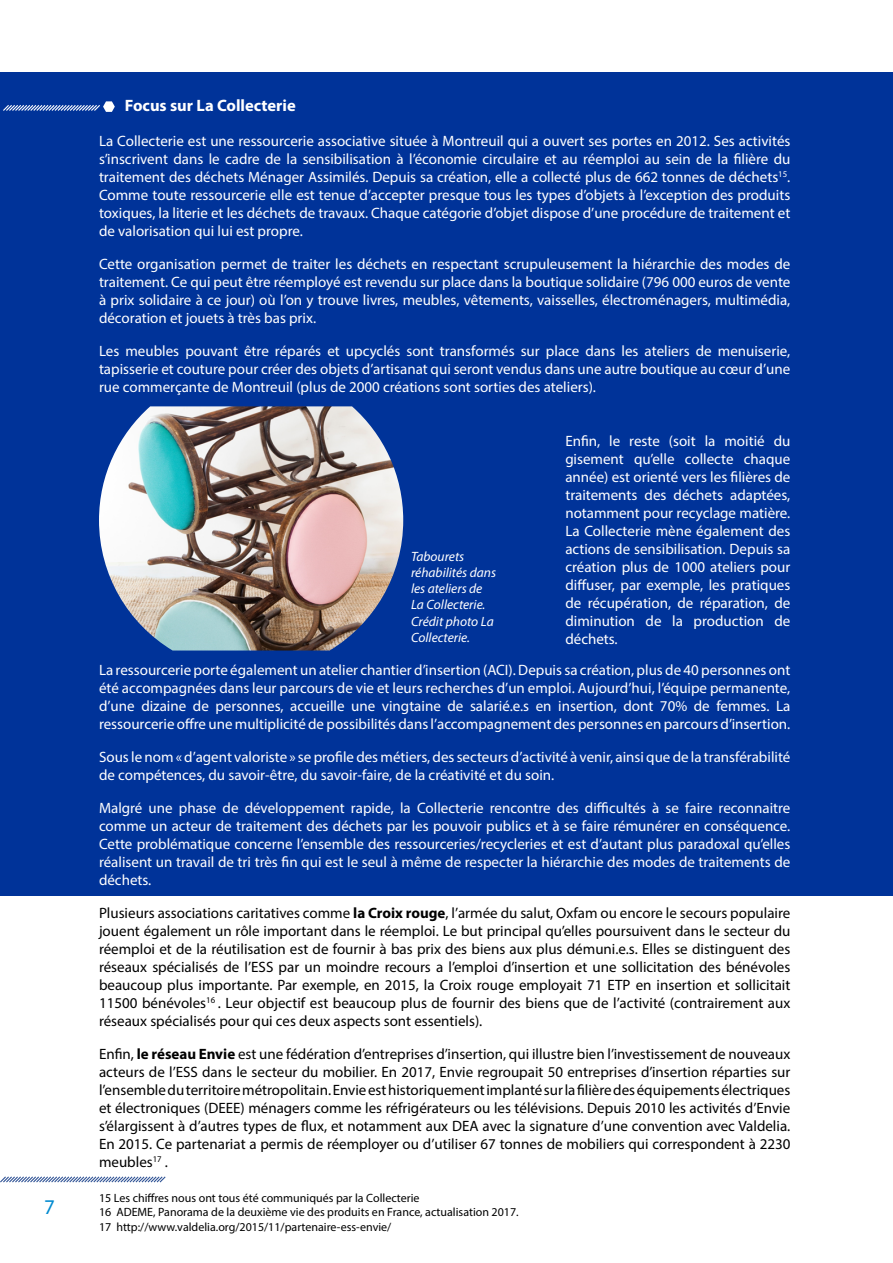
<style>
.page{position:relative;width:893px;height:1263px;background:#fff}
.page>*{position:absolute;margin:0;border:0;box-sizing:border-box;transform-origin:0 0}
.t1{font:21px "Myriad Pro";color:#008ad0}
.t2{font:700 16.5px "Myriad Pro";color:#fff}
.t3{font:15px/18px "Myriad Pro";color:#fff;text-align:justify}
.t4{font:15px/18px "Myriad Pro";color:#000;text-align:justify}
.t5{font:italic 13.5px/16.2px "Myriad Pro";color:#fff}
.t6{font:12px/14.4px "Myriad Pro";color:#000}
.s1{font-weight:700}
</style>
<div class="page">
<div style="left:0;top:72px;width:893px;height:823px;background:#039"></div>
<svg style="left:3px;top:101px;width:112px;height:11px"></svg>
<svg style="left:0;top:1176px;width:166px;height:7px"></svg>
<img style="left:99px;top:406px;width:304px;height:244px">
<h1 class="t1" style="left:44px;top:1194px;width:12px">7</h1>
<p class="t2" style="left:125px;top:95px;width:173px">Focus sur La Collecterie</p>
<p class="t3" style="left:99px;top:132px;width:693px">La Collecterie est une ressourcerie associative située à Montreuil qui a ouvert ses portes en 2012. Ses activités s’inscrivent dans le cadre de la sensibilisation à l’économie circulaire et au réemploi au sein de la filière du traitement des déchets Ménager Assimilés. Depuis sa création, elle a collecté plus de 662 tonnes de déchets<sup>15</sup>.<br>Comme toute ressourcerie elle est tenue d’accepter presque tous les types d’objets à l’exception des produits toxiques, la literie et les déchets de travaux. Chaque catégorie d’objet dispose d’une procédure de traitement et de valorisation qui lui est propre.</p>
<p class="t3" style="left:99px;top:255px;width:693px">Cette organisation permet de traiter les déchets en respectant scrupuleusement la hiérarchie des modes de traitement. Ce qui peut être réemployé est revendu sur place dans la boutique solidaire (796 000 euros de vente à prix solidaire à ce jour) où l’on y trouve livres, meubles, vêtements, vaisselles, électroménagers, multimédia, décoration et jouets à très bas prix.</p>
<p class="t3" style="left:99px;top:342px;width:693px">Les meubles pouvant être réparés et upcyclés sont transformés sur place dans les ateliers de menuiserie, tapisserie et couture pour créer des objets d’artisanat qui seront vendus dans une autre boutique au cœur d’une rue commerçante de Montreuil (plus de 2000 créations sont sorties des ateliers).</p>
<p class="t3" style="left:565px;top:431px;width:227px">Enfin, le reste (soit la moitié du gisement qu’elle collecte chaque année) est orienté vers les filières de traitements des déchets adaptées, notamment pour recyclage matière.<br>La Collecterie mène également des actions de sensibilisation. Depuis sa création plus de 1000 ateliers pour diffuser, par exemple, les pratiques de récupération, de réparation, de diminution de la production de déchets.</p>
<p class="t3" style="left:99px;top:660px;width:693px">La ressourcerie porte également un atelier chantier d’insertion (ACI). Depuis sa création, plus de 40 personnes ont été accompagnées dans leur parcours de vie et leurs recherches d’un emploi. Aujourd’hui, l’équipe permanente, d’une dizaine de personnes, accueille une vingtaine de salarié.e.s en insertion, dont 70% de femmes. La ressourcerie offre une multiplicité de possibilités dans l’accompagnement des personnes en parcours d’insertion.</p>
<p class="t3" style="left:99px;top:747px;width:693px">Sous le nom « d’agent valoriste » se profile des métiers, des secteurs d’activité à venir, ainsi que de la transférabilité de compétences, du savoir-être, du savoir-faire, de la créativité et du soin.</p>
<p class="t3" style="left:99px;top:798px;width:693px">Malgré une phase de développement rapide, la Collecterie rencontre des difficultés à se faire reconnaitre comme un acteur de traitement des déchets par les pouvoir publics et à se faire rémunérer en conséquence.<br>Cette problématique concerne l’ensemble des ressourceries/recycleries et est d’autant plus paradoxal qu’elles réalisent un travail de tri très fin qui est le seul à même de respecter la hiérarchie des modes de traitements de déchets.</p>
<p class="t5" style="left:411px;top:548px;width:87px">Tabourets réhabilités dans les ateliers de<br>La Collecterie.<br>Crédit photo La<br>Collecterie.</p>
<p class="t4" style="left:99px;top:903px;width:693px">Plusieurs associations caritatives comme <span class="s1">la Croix rouge</span>, l’armée du salut, Oxfam ou encore le secours populaire jouent également un rôle important dans le réemploi. Le but principal qu’elles poursuivent dans le secteur du réemploi et de la réutilisation est de fournir à bas prix des biens aux plus démuni.e.s. Elles se distinguent des réseaux spécialisés de l’ESS par un moindre recours a l’emploi d’insertion et une sollicitation des bénévoles beaucoup plus importante. Par exemple, en 2015, la Croix rouge employait 71 ETP en insertion et sollicitait 11500 bénévoles<sup>16</sup> . Leur objectif est beaucoup plus de fournir des biens que de l’activité (contrairement aux réseaux spécialisés pour qui ces deux aspects sont essentiels).</p>
<p class="t4" style="left:99px;top:1044px;width:693px">Enfin, <span class="s1">le réseau Envie</span> est une fédération d’entreprises d’insertion, qui illustre bien l’investissement de nouveaux acteurs de l’ESS dans le secteur du mobilier. En 2017, Envie regroupait 50 entreprises d’insertion réparties sur l’ensemble du territoire métropolitain. Envie est historiquement implanté sur la filière des équipements électriques et électroniques (DEEE) ménagers comme les réfrigérateurs ou les télévisions. Depuis 2010 les activités d’Envie s’élargissent à d’autres types de flux, et notamment aux DEA avec la signature d’une convention avec Valdelia.<br>En 2015. Ce partenariat a permis de réemployer ou d’utiliser 67 tonnes de mobiliers qui correspondent à 2230 meubles<sup>17</sup> .</p>
<p class="t6" style="left:99px;top:1190px;width:421px">15 Les chiffres nous ont tous été communiqués par la Collecterie<br>16 ADEME, Panorama de la deuxième vie des produits en France, actualisation 2017.<br>17 http://www.valdelia.org/2015/11/partenaire-ess-envie/</p>
</div>
